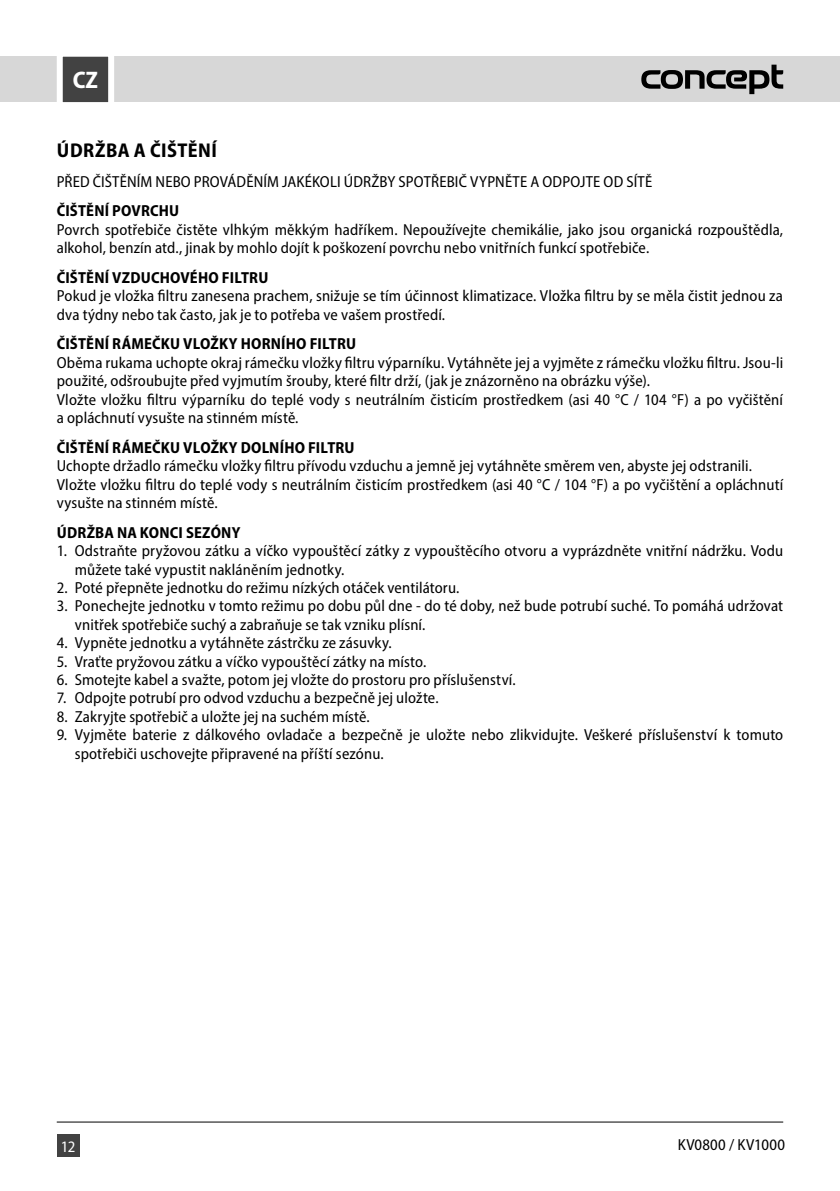
<style>
.page{position:relative;width:840px;height:1191px;background:#fff}
.page>*{position:absolute;margin:0;border:0;box-sizing:border-box;transform-origin:0 0}
.t1{font:700 semi-condensed 24px "Myriad Pro";color:#fff}
.t2{font:700 semi-condensed 20px "Myriad Pro";letter-spacing:.025em;color:#000}
.t3{font:semi-condensed 16px/18.4px "Myriad Pro";letter-spacing:.01em;color:#000}
.t4{font:700 semi-condensed 16px "Myriad Pro";letter-spacing:.015em;color:#000}
.t5{font:semi-condensed 16px "Myriad Pro";color:#fff}
</style>
<div class="page">
<div style="left:0;top:57px;width:839px;height:45px;background:#d7d7d7"></div>
<div style="left:57px;top:1134px;width:22px;height:23px;background:#424242"></div>
<svg style="left:641px;top:65px;width:141px;height:29px"></svg>
<svg style="left:54px;top:56px;width:63px;height:47px;background:#787878"></svg>
<hr style="left:57px;top:1121px;width:725px;height:1px;background:#000">
<h1 class="t1" style="left:73px;top:65px;width:27px">CZ</h1>
<p class="t2" style="left:57px;top:137px;width:161px">ÚDRŽBA A ČIŠTĚNÍ</p>
<p class="t3" style="left:57px;top:172px;width:596px">PŘED ČIŠTĚNÍM NEBO PROVÁDĚNÍM JAKÉKOLI ÚDRŽBY SPOTŘEBIČ VYPNĚTE A ODPOJTE OD SÍTĚ</p>
<p class="t4" style="left:57px;top:201px;width:124px">ČIŠTĚNÍ POVRCHU</p>
<p class="t3" style="left:57px;top:220px;width:727px">Povrch spotřebiče čistěte vlhkým měkkým hadříkem. Nepoužívejte chemikálie, jako jsou organická rozpouštědla, alkohol, benzín atd., jinak by mohlo dojít k poškození povrchu nebo vnitřních funkcí spotřebiče.</p>
<p class="t4" style="left:57px;top:267px;width:213px">ČIŠTĚNÍ VZDUCHOVÉHO FILTRU</p>
<p class="t3" style="left:57px;top:286px;width:727px">Pokud je vložka filtru zanesena prachem, snižuje se tím účinnost klimatizace. Vložka filtru by se měla čistit jednou za dva týdny nebo tak často, jak je to potřeba ve vašem prostředí.</p>
<p class="t4" style="left:57px;top:334px;width:301px">ČIŠTĚNÍ RÁMEČKU VLOŽKY HORNÍHO FILTRU</p>
<p class="t3" style="left:57px;top:353px;width:727px">Oběma rukama uchopte okraj rámečku vložky filtru výparníku. Vytáhněte jej a vyjměte z rámečku vložku filtru. Jsou-li použité, odšroubujte před vyjmutím šrouby, které filtr drží, (jak je znázorněno na obrázku výše).<br>Vložte vložku filtru výparníku do teplé vody s neutrálním čisticím prostředkem (asi 40 °C / 104 °F) a po vyčištění a opláchnutí vysušte na stinném místě.</p>
<p class="t4" style="left:57px;top:437px;width:299px">ČIŠTĚNÍ RÁMEČKU VLOŽKY DOLNÍHO FILTRU</p>
<p class="t3" style="left:57px;top:456px;width:727px">Uchopte držadlo rámečku vložky filtru přívodu vzduchu a jemně jej vytáhněte směrem ven, abyste jej odstranili.<br>Vložte vložku filtru do teplé vody s neutrálním čisticím prostředkem (asi 40 °C / 104 °F) a po vyčištění a opláchnutí vysušte na stinném místě.</p>
<p class="t4" style="left:57px;top:522px;width:185px">ÚDRŽBA NA KONCI SEZÓNY</p>
<p class="t3" style="left:75px;top:541px;width:709px;text-indent:-18px">1. Odstraňte pryžovou zátku a víčko vypouštěcí zátky z vypouštěcího otvoru a vyprázdněte vnitřní nádržku. Vodu můžete také vypustit nakláněním jednotky.</p>
<p class="t3" style="left:57px;top:578px;width:404px">2. Poté přepněte jednotku do režimu nízkých otáček ventilátoru.</p>
<p class="t3" style="left:75px;top:596px;width:709px;text-indent:-18px">3. Ponechejte jednotku v tomto režimu po dobu půl dne - do té doby, než bude potrubí suché. To pomáhá udržovat vnitřek spotřebiče suchý a zabraňuje se tak vzniku plísní.</p>
<p class="t3" style="left:57px;top:633px;width:336px">4. Vypněte jednotku a vytáhněte zástrčku ze zásuvky.</p>
<p class="t3" style="left:57px;top:652px;width:371px">5. Vraťte pryžovou zátku a víčko vypouštěcí zátky na místo.</p>
<p class="t3" style="left:57px;top:670px;width:460px">6. Smotejte kabel a svažte, potom jej vložte do prostoru pro příslušenství.</p>
<p class="t3" style="left:57px;top:688px;width:383px">7. Odpojte potrubí pro odvod vzduchu a bezpečně jej uložte.</p>
<p class="t3" style="left:57px;top:707px;width:314px">8. Zakryjte spotřebič a uložte jej na suchém místě.</p>
<p class="t3" style="left:75px;top:725px;width:709px;text-indent:-18px">9. Vyjměte baterie z dálkového ovladače a bezpečně je uložte nebo zlikvidujte. Veškeré příslušenství k tomuto spotřebiči uschovejte připravené na příští sezónu.</p>
<p class="t3" style="left:677px;top:1135px;width:109px">KV0800 / KV1000</p>
<p class="t5" style="left:61px;top:1136px;width:16px">12</p>
<p class="t3" style="left:736px;top:1135px;width:40px">RK411</p>
</div>
